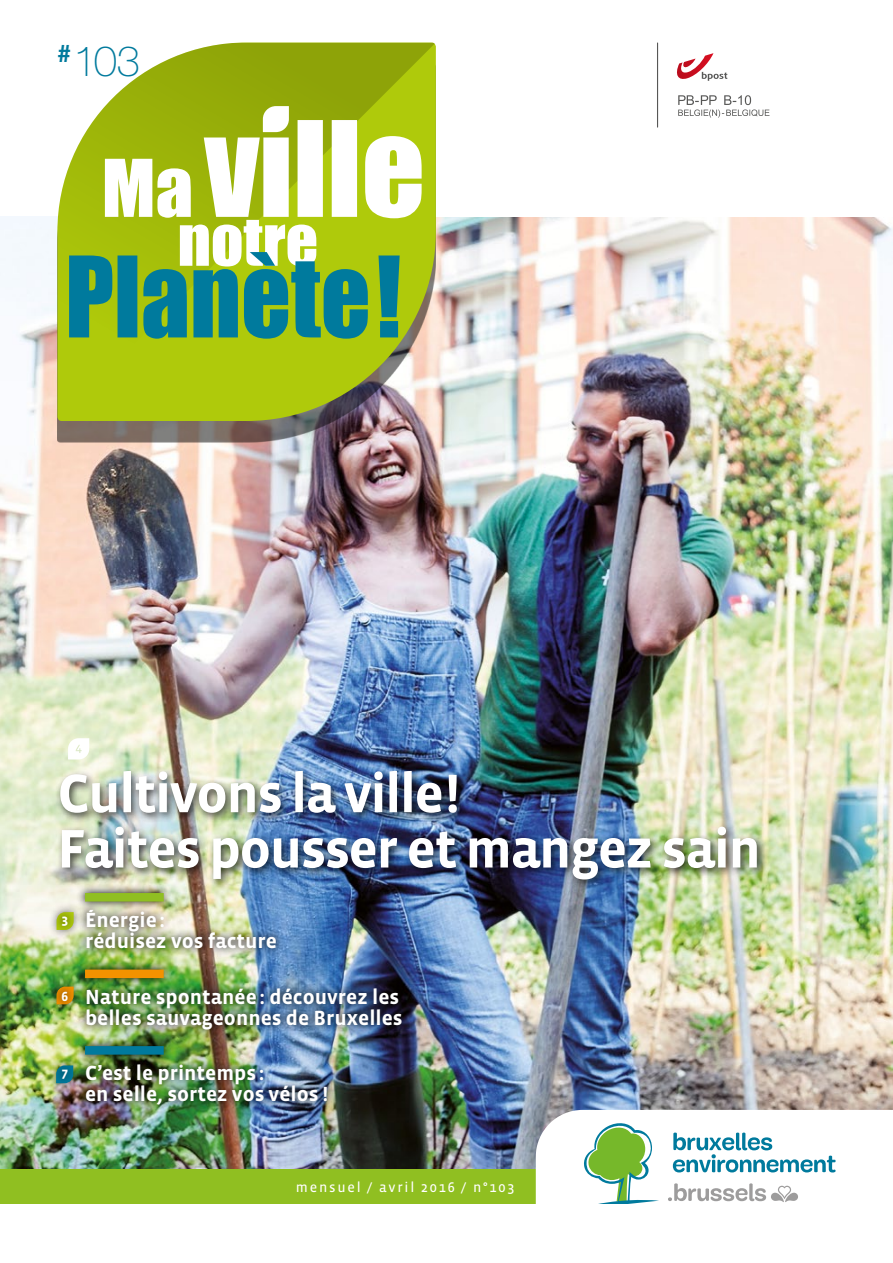
<style>
.page{position:relative;width:893px;height:1263px;background:#fff}
.page>*{position:absolute;margin:0;border:0;box-sizing:border-box;transform-origin:0 0}
.t1{font:700 55.5px/55.3px "Vista Sans";letter-spacing:-.03em;color:#fff}
.t2{font:100 42px "Helvetica Neue";color:#007a9d}
.t3{font:700 21px/21.3px "Vista Sans";color:#fff}
.t4{font:14.25px "Vista Sans Reg";letter-spacing:.125em;color:#fff}
.s1{font-size:13.5px}
</style>
<div class="page">
<img style="left:0;top:217px;width:893px;height:952px">
<div style="left:0;top:1169px;width:536px;height:34px;background:#90bf21"></div>
<div style="left:55px;top:766px;width:713px;height:124px;background:#000;opacity:.75"></div>
<hr style="left:657px;top:43px;width:1px;height:85px;background:#575756">
<svg style="left:677px;top:53px;width:50px;height:28px"></svg>
<div style="left:57px;top:64px;width:379px;height:378px;background:#000;opacity:.5"></div>
<svg style="left:57px;top:43px;width:379px;height:378px;background:#afc037"></svg>
<div style="left:48px;top:903px;width:35px;height:36px;background:#000;opacity:.5"></div>
<div style="left:48px;top:977px;width:35px;height:36px;background:#000;opacity:.5"></div>
<div style="left:47px;top:1056px;width:35px;height:36px;background:#000;opacity:.5"></div>
<svg style="left:678px;top:95px;width:91px;height:23px"></svg>
<svg style="left:68px;top:738px;width:21px;height:21px"></svg>
<svg style="left:69px;top:106px;width:353px;height:233px"></svg>
<svg style="left:536px;top:1110px;width:357px;height:94px"></svg>
<img style="left:53px;top:884px;width:357px;height:229px">
<div style="left:85px;top:893px;width:79px;height:8px;background:#90bf21"></div>
<div style="left:85px;top:969px;width:79px;height:9px;background:#f39200"></div>
<div style="left:85px;top:1046px;width:79px;height:8px;background:#007a9d"></div>
<h2 class="t2" style="left:57px;top:37px;width:84px"><sup>#</sup>103</h2>
<h1 class="t1" style="left:57px;top:767px;width:705px">Cultivons la ville!<br>Faites pousser et mangez sain</h1>
<p class="t3" style="left:85px;top:910px;width:194px;text-indent:-23px"><span class="s1">3</span> Énergie:<br>réduisez vos facture</p>
<p class="t3" style="left:62px;top:986px;width:342px;text-align:right"><span class="s1">6</span> Nature spontanée: découvrez les belles sauvageonnes de Bruxelles</p>
<p class="t3" style="left:85px;top:1063px;width:244px;text-indent:-23px"><span class="s1">7</span> C’est le printemps :<br>en selle, sortez vos vélos !</p>
<p class="t4" style="left:296px;top:1180px;width:220px">mensuel / avril 2016 / n°103</p>
</div>
